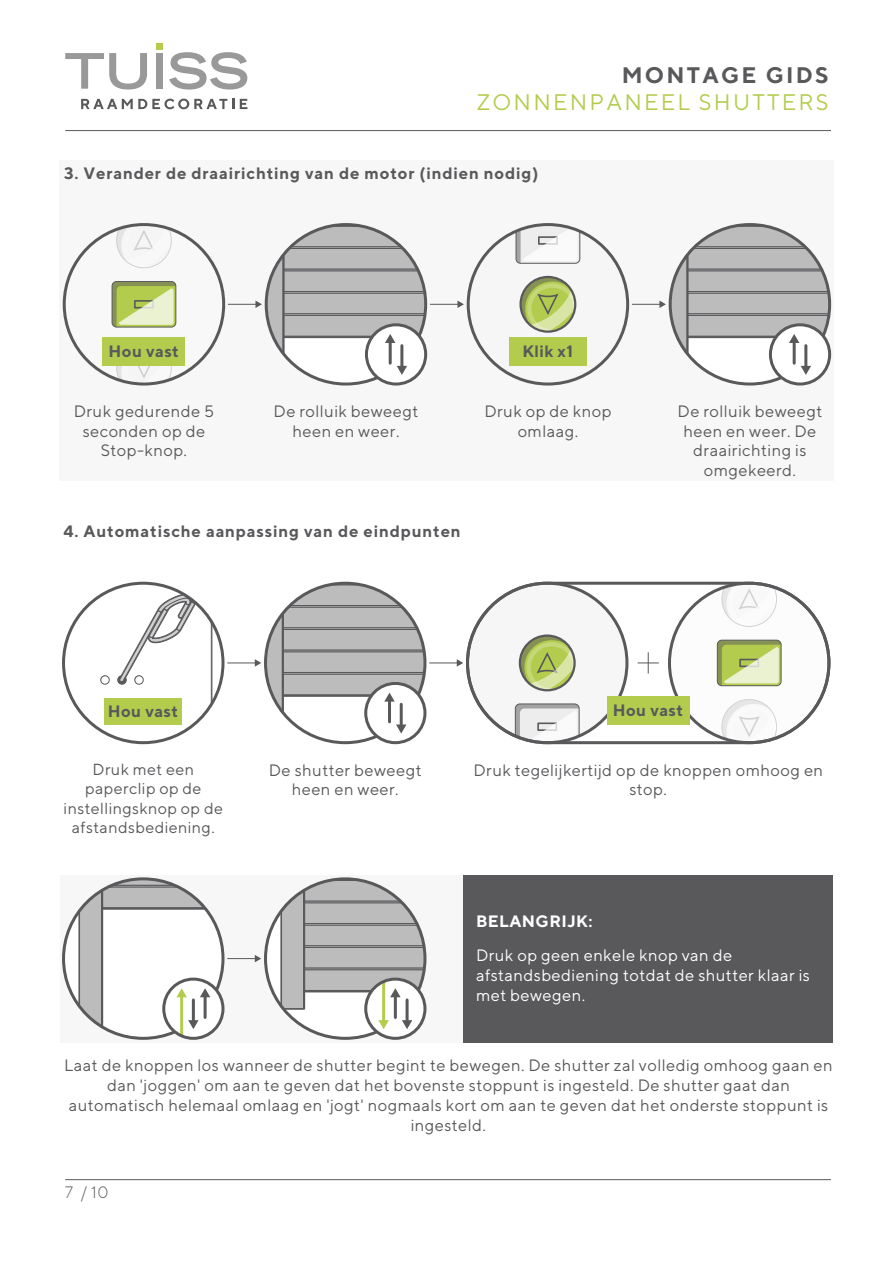
<style>
.page{position:relative;width:893px;height:1263px;background:#fff}
.page>*{position:absolute;margin:0;border:0;box-sizing:border-box;transform-origin:0 0}
.t1{font:22.5px "TT Norms";letter-spacing:.1em;color:#b3cc4d}
.t2{font:700 22.5px "TT Norms";letter-spacing:.1em;color:#59595c}
.t3{font:16.5px/19.8px "TT Norms";letter-spacing:.025em;color:#59595c;text-align:center}
.t4{font:700 16.5px "TT Norms";letter-spacing:.05em;color:#59595c}
.t5{font:16.5px/19.8px "TT Norms";letter-spacing:.025em;color:#fff}
.t6{font:700 16.5px "TT Norms";letter-spacing:.025em;color:#fff}
.t7{font:300 16.5px "TT Norms";color:#59595c}
.t8{font:16.05px/19.2px "TT Norms";letter-spacing:.025em;color:#59595c;text-align:center}
</style>
<div class="page">
<hr style="left:65px;top:130px;width:766px;height:1px;background:#59595c">
<div style="left:156px;top:43px;width:7px;height:7px;background:#b3cc4d"></div>
<svg style="left:65px;top:53px;width:82px;height:37px"></svg>
<div style="left:156px;top:53px;width:7px;height:36px;background:#999"></div>
<svg style="left:169px;top:52px;width:78px;height:38px"></svg>
<svg style="left:81px;top:99px;width:153px;height:10px"></svg>
<svg style="left:240px;top:99px;width:7px;height:10px"></svg>
<hr style="left:65px;top:1179px;width:766px;height:1px;background:#59595c">
<svg style="left:64px;top:583px;width:148px;height:160px"></svg>
<div style="left:62px;top:582px;width:162px;height:162px;border:3px solid #59595c;border-radius:50%"></div>
<div style="left:105px;top:698px;width:77px;height:27px;background:#b3cc4d"></div>
<svg style="left:227px;top:583px;width:400px;height:160px"></svg>
<svg style="left:669px;top:583px;width:160px;height:160px"></svg>
<svg style="left:638px;top:652px;width:21px;height:21px"></svg>
<div style="left:466px;top:582px;width:364px;height:162px;border:3px solid #59595c;border-radius:80px"></div>
<div style="left:607px;top:696px;width:83px;height:28px;background:#b3cc4d"></div>
<svg style="left:60px;top:875px;width:412px;height:167px"></svg>
<svg style="left:64px;top:879px;width:159px;height:159px"></svg>
<div style="left:265px;top:879px;width:160px;height:159px;background:#fff;border-radius:50%"></div>
<div style="left:366px;top:979px;width:59px;height:59px;background:#fff;border-radius:50%"></div>
<hr style="left:394px;top:996px;width:3px;height:21px;background:#59595c">
<svg style="left:279px;top:879px;width:146px;height:132px"></svg>
<hr style="left:406px;top:1000px;width:3px;height:22px;background:#59595c">
<svg style="left:402px;top:1020px;width:10px;height:9px"></svg>
<hr style="left:382px;top:981px;width:3px;height:41px;background:#b3cc4d">
<svg style="left:378px;top:1020px;width:11px;height:9px"></svg>
<div style="left:364px;top:977px;width:62px;height:63px;border:3px solid #59595c;border-radius:50%"></div>
<svg style="left:77px;top:879px;width:184px;height:159px"></svg>
<div style="left:463px;top:875px;width:370px;height:167px;background:#59595c"></div>
<div style="left:60px;top:160px;width:774px;height:321px;background:#f7f7f7"></div>
<svg style="left:64px;top:225px;width:766px;height:159px"></svg>
<h1 class="t2" style="left:622px;top:61px;width:208px">MONTAGE GIDS</h1>
<h1 class="t1" style="left:477px;top:89px;width:354px">ZONNENPANEEL SHUTTERS</h1>
<p class="t4" style="left:64px;top:162px;width:476px">3. Verander de draairichting van de motor (indien nodig)</p>
<p class="t4" style="left:109px;top:341px;width:72px">Hou vast</p>
<p class="t4" style="left:522px;top:341px;width:52px">Klik x1</p>
<p class="t3" style="left:74px;top:401px;width:142px">Druk gedurende 5 seconden op de<br>Stop-knop.</p>
<p class="t3" style="left:274px;top:401px;width:146px">De rolluik beweegt heen en weer.</p>
<p class="t3" style="left:484px;top:401px;width:129px">Druk op de knop omlaag.</p>
<p class="t3" style="left:677px;top:401px;width:146px">De rolluik beweegt heen en weer. De draairichting is omgekeerd.</p>
<p class="t4" style="left:64px;top:521px;width:399px">4. Automatische aanpassing van de eindpunten</p>
<p class="t4" style="left:108px;top:700px;width:72px">Hou vast</p>
<p class="t8" style="left:64px;top:760px;width:161px">Druk met een paperclip op de instellingsknop op de afstandsbediening.</p>
<p class="t3" style="left:269px;top:759px;width:154px">De shutter beweegt heen en weer.</p>
<p class="t4" style="left:613px;top:700px;width:72px">Hou vast</p>
<p class="t3" style="left:473px;top:759px;width:351px">Druk tegelijkertijd op de knoppen omhoog en stop.</p>
<p class="t6" style="left:476px;top:911px;width:118px">BELANGRIJK:</p>
<p class="t5" style="left:476px;top:945px;width:336px">Druk op geen enkele knop van de afstandsbediening totdat de shutter klaar is met bewegen.</p>
<p class="t3" style="left:64px;top:1055px;width:770px">Laat de knoppen los wanneer de shutter begint te bewegen. De shutter zal volledig omhoog gaan en dan 'joggen' om aan te geven dat het bovenste stoppunt is ingesteld. De shutter gaat dan automatisch helemaal omlaag en 'jogt' nogmaals kort om aan te geven dat het onderste stoppunt is ingesteld.</p>
<p class="t7" style="left:65px;top:1182px;width:45px">7 / 10</p>
</div>
